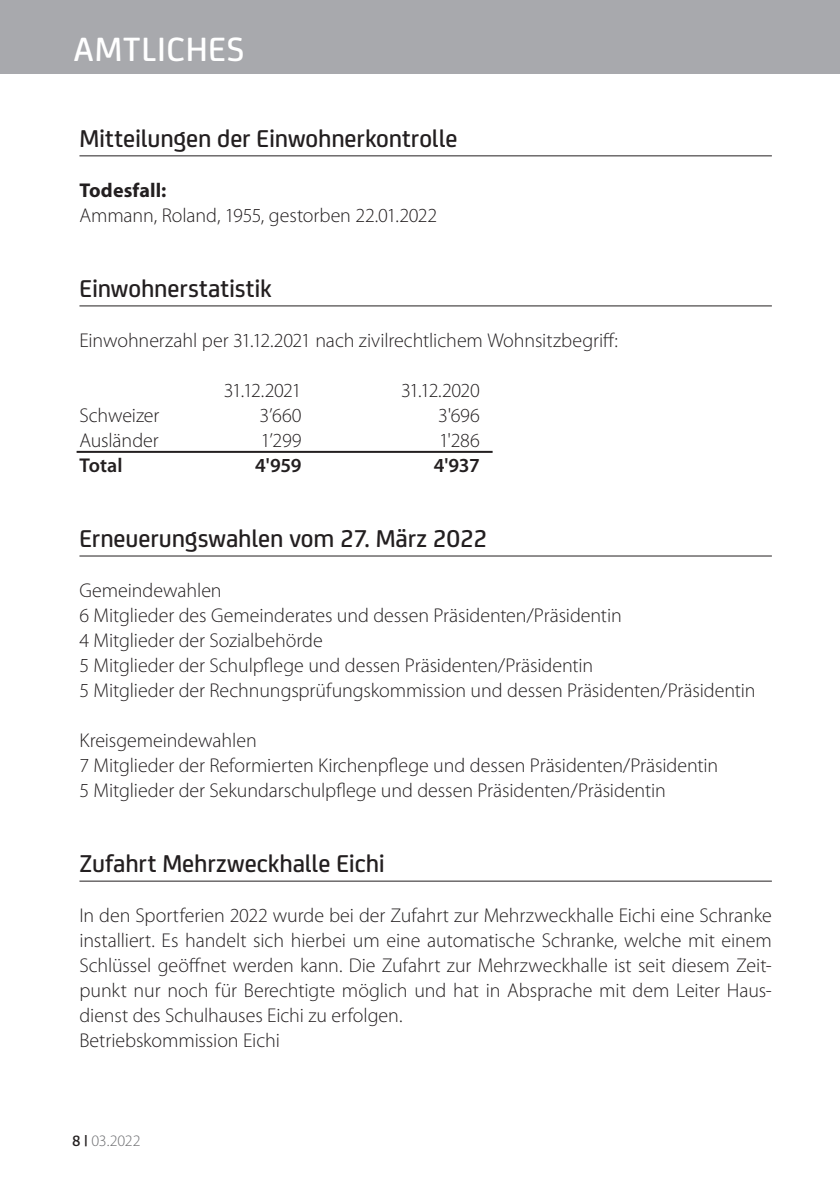
<style>
.page{position:relative;width:840px;height:1191px;background:#fff}
.page>*{position:absolute;margin:0;border:0;box-sizing:border-box;transform-origin:0 0}
.t1{font:500 36px "FS Joey";letter-spacing:.02em;color:#fff}
.Titel{font:500 26px "FS Joey";letter-spacing:-.005em;color:#231f20}
.Lauftex{font:300 20px/25px "Myriad Pro";letter-spacing:-.005em;color:#231f20;text-align:justify}
.t2{font:600 20px "Myriad Pro";letter-spacing:-.015em;color:#231f20}
.Lauftex-2{font:700 20px "Myriad Pro";letter-spacing:.005em;color:#231f20}
.t3{font:300 16px "Myriad Pro";letter-spacing:-.015em;color:#6c6d70}
.s1{font-family:"FS Joey";font-weight:500;color:#231f20}
</style>
<div class="page">
<div style="left:0;top:0;width:839px;height:74px;background:#a8a9ad"></div>
<hr style="left:79px;top:155px;width:692px;height:1px;background:#231f20">
<hr style="left:79px;top:305px;width:692px;height:1px;background:#231f20">
<hr style="left:79px;top:555px;width:692px;height:1px;background:#231f20">
<hr style="left:79px;top:880px;width:692px;height:1px;background:#231f20">
<hr style="left:77px;top:451px;width:415px;height:2px;background:#231f20">
<p class="t1" style="left:74px;top:23px;width:172px">AMTLICHES</p>
<p class="Titel" style="left:79px;top:119px;width:379px">Mitteilungen der Einwohnerkontrolle</p>
<p class="Lauftex-2" style="left:79px;top:177px;width:88px">Todesfall:</p>
<p class="Lauftex" style="left:79px;top:203px;width:359px">Ammann, Roland, 1955, gestorben 22.01.2022</p>
<p class="Titel" style="left:79px;top:269px;width:194px">Einwohnerstatistik</p>
<p class="Lauftex" style="left:79px;top:328px;width:539px">Einwohnerzahl per 31.12.2021 nach zivilrechtlichem Wohnsitzbegriff:</p>
<p class="Lauftex" style="left:223px;top:378px;width:79px">31.12.2021</p>
<p class="Lauftex" style="left:401px;top:378px;width:80px">31.12.2020</p>
<p class="Lauftex" style="left:79px;top:403px;width:81px">Schweizer</p>
<p class="Lauftex" style="left:259px;top:403px;width:44px">3’660</p>
<p class="Lauftex" style="left:438px;top:403px;width:43px">3'696</p>
<p class="Lauftex" style="left:79px;top:428px;width:81px">Ausländer</p>
<p class="Lauftex" style="left:260px;top:428px;width:42px">1’299</p>
<p class="Lauftex" style="left:439px;top:428px;width:42px">1'286</p>
<p class="t2" style="left:79px;top:453px;width:45px">Total</p>
<p class="t2" style="left:255px;top:453px;width:48px">4'959</p>
<p class="t2" style="left:433px;top:453px;width:48px">4'937</p>
<p class="Titel" style="left:79px;top:519px;width:409px">Erneuerungswahlen vom 27. März 2022</p>
<p class="Lauftex" style="left:79px;top:578px;width:144px">Gemeindewahlen</p>
<p class="Lauftex" style="left:79px;top:603px;width:543px">6 Mitglieder des Gemeinderates und dessen Präsidenten/Präsidentin</p>
<p class="Lauftex" style="left:79px;top:628px;width:245px">4 Mitglieder der Sozialbehörde</p>
<p class="Lauftex" style="left:79px;top:653px;width:515px">5 Mitglieder der Schulpflege und dessen Präsidenten/Präsidentin</p>
<p class="Lauftex" style="left:79px;top:678px;width:677px">5 Mitglieder der Rechnungsprüfungskommission und dessen Präsidenten/Präsidentin</p>
<p class="Lauftex" style="left:79px;top:728px;width:179px">Kreisgemeindewahlen</p>
<p class="Lauftex" style="left:79px;top:753px;width:640px">7 Mitglieder der Reformierten Kirchenpflege und dessen Präsidenten/Präsidentin</p>
<p class="Lauftex" style="left:79px;top:778px;width:587px">5 Mitglieder der Sekundarschulpflege und dessen Präsidenten/Präsidentin</p>
<p class="Titel" style="left:79px;top:844px;width:307px">Zufahrt Mehrzweckhalle Eichi</p>
<p class="Lauftex" style="left:79px;top:903px;width:693px">In den Sportferien 2022 wurde bei der Zufahrt zur Mehrzweckhalle Eichi eine Schranke installiert. Es handelt sich hierbei um eine automatische Schranke, welche mit einem Schlüssel geöffnet werden kann. Die Zufahrt zur Mehrzweckhalle ist seit diesem Zeit&shy;punkt nur noch für Berechtigte möglich und hat in Absprache mit dem Leiter Haus&shy;dienst des Schulhauses Eichi zu erfolgen.</p>
<p class="Lauftex" style="left:79px;top:1028px;width:202px">Betriebskommission Eichi</p>
<p class="t3" style="left:72px;top:1131px;width:70px"><span class="s1">8 |</span> 03.2022</p>
</div>
